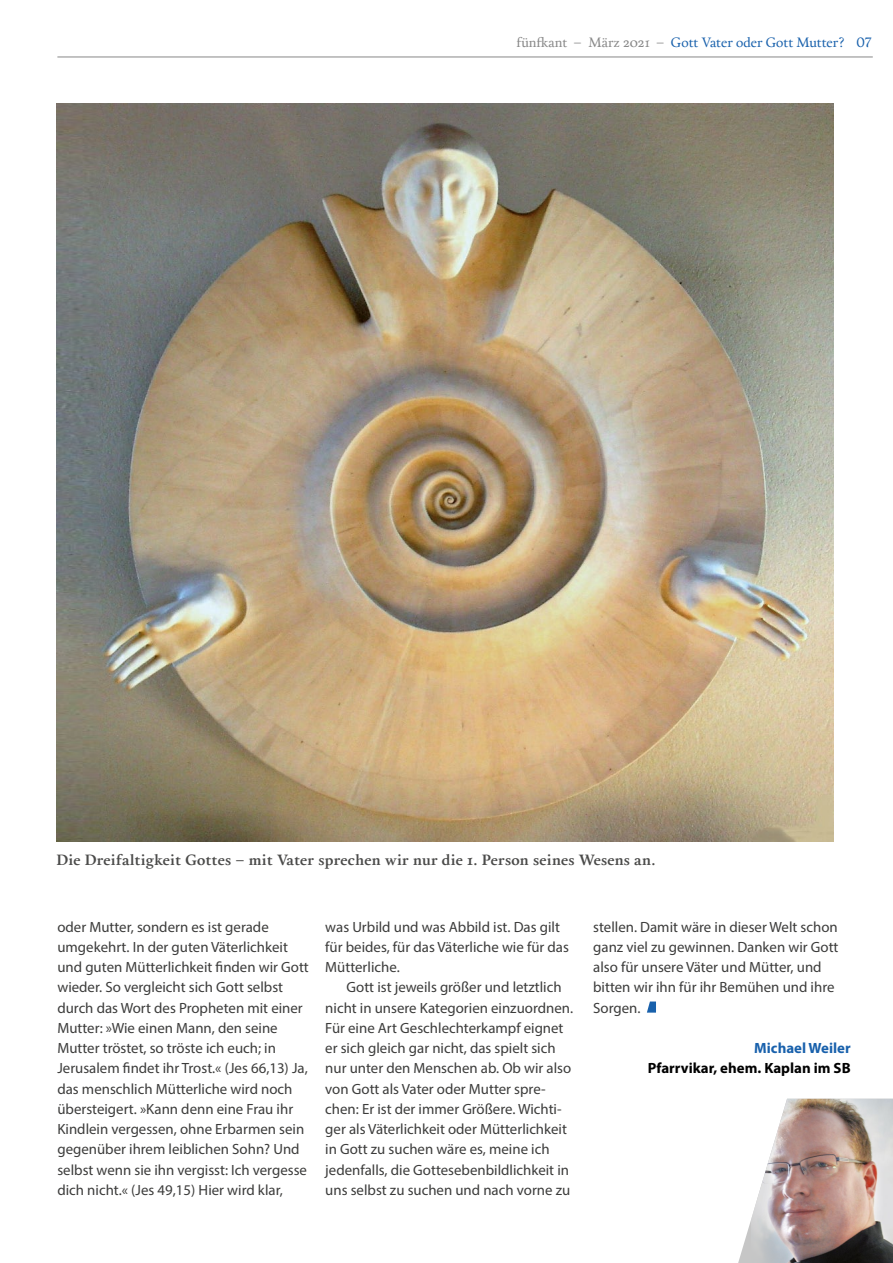
<style>
.page{position:relative;width:893px;height:1263px;background:#fff}
.page>*{position:absolute;margin:0;border:0;box-sizing:border-box;transform-origin:0 0}
.t1{font:14.85px/20.2px "Myriad Pro";color:#3c3c3b}
.t2{font:700 14.85px "Calendas Plus";letter-spacing:.02em;color:#4a4a49}
.t3{font:700 14.85px "Myriad Pro";color:#000}
.t4{font:700 14.85px "Myriad Pro";color:#1961ac}
.t5{font:13.5px "Calendas Plus";color:#1961ac}
.s1{color:#878787}
</style>
<div class="page">
<hr style="left:57px;top:57px;width:816px;height:1px;background:#878787">
<svg style="left:647px;top:1001px;width:9px;height:12px"></svg>
<svg style="left:738px;top:1220px;width:13px;height:43px"></svg>
<img style="left:751px;top:1099px;width:142px;height:164px">
<img style="left:103px;top:103px;width:731px;height:738px">
<img style="left:57px;top:103px;width:46px;height:738px">
<p class="t5" style="left:517px;top:33px;width:357px"><span class="s1">fünfkant – März 2021 –</span> Gott Vater oder Gott Mutter? 07</p>
<p class="t2" style="left:56px;top:849px;width:601px">Die Dreifaltigkeit Gottes – mit Vater sprechen wir nur die 1. Person seines Wesens an.</p>
<p class="t1" style="left:57px;top:916px;width:253px">oder Mutter, sondern es ist gerade umgekehrt. In der guten Väterlichkeit und guten Mütterlichkeit finden wir Gott wieder. So vergleicht sich Gott selbst durch das Wort des Propheten mit einer Mutter: »Wie einen Mann, den seine Mutter tröstet, so tröste ich euch; in Jerusalem findet ihr Trost.« (Jes 66,13) Ja, das menschlich Mütterliche wird noch übersteigert. »Kann denn eine Frau ihr Kindlein vergessen, ohne Erbarmen sein gegenüber ihrem leiblichen Sohn? Und selbst wenn sie ihn vergisst: Ich vergesse dich nicht.« (Jes 49,15) Hier wird klar,</p>
<p class="t1" style="left:325px;top:916px;width:245px">was Urbild und was Abbild ist. Das gilt für beides, für das Väterliche wie für das<br>Mütterliche.</p>
<p class="t1" style="left:325px;top:977px;width:249px;text-indent:21px">Gott ist jeweils größer und letztlich nicht in unsere Kategorien einzuordnen.<br>Für eine Art Geschlechterkampf eignet er sich gleich gar nicht, das spielt sich nur unter den Menschen ab. Ob wir also von Gott als Vater oder Mutter spre&shy;chen: Er ist der immer Größere. Wichti&shy;ger als Väterlichkeit oder Mütterlichkeit in Gott zu suchen wäre es, meine ich jedenfalls, die Gottesebenbildlichkeit in uns selbst zu suchen und nach vorne zu</p>
<p class="t1" style="left:593px;top:916px;width:247px">stellen. Damit wäre in dieser Welt schon ganz viel zu gewinnen. Danken wir Gott also für unsere Väter und Mütter, und bitten wir ihn für ihr Bemühen und ihre<br>Sorgen.</p>
<p class="t4" style="left:754px;top:1038px;width:98px">Michael Weiler</p>
<p class="t3" style="left:648px;top:1059px;width:204px">Pfarrvikar, ehem. Kaplan im SB</p>
</div>
